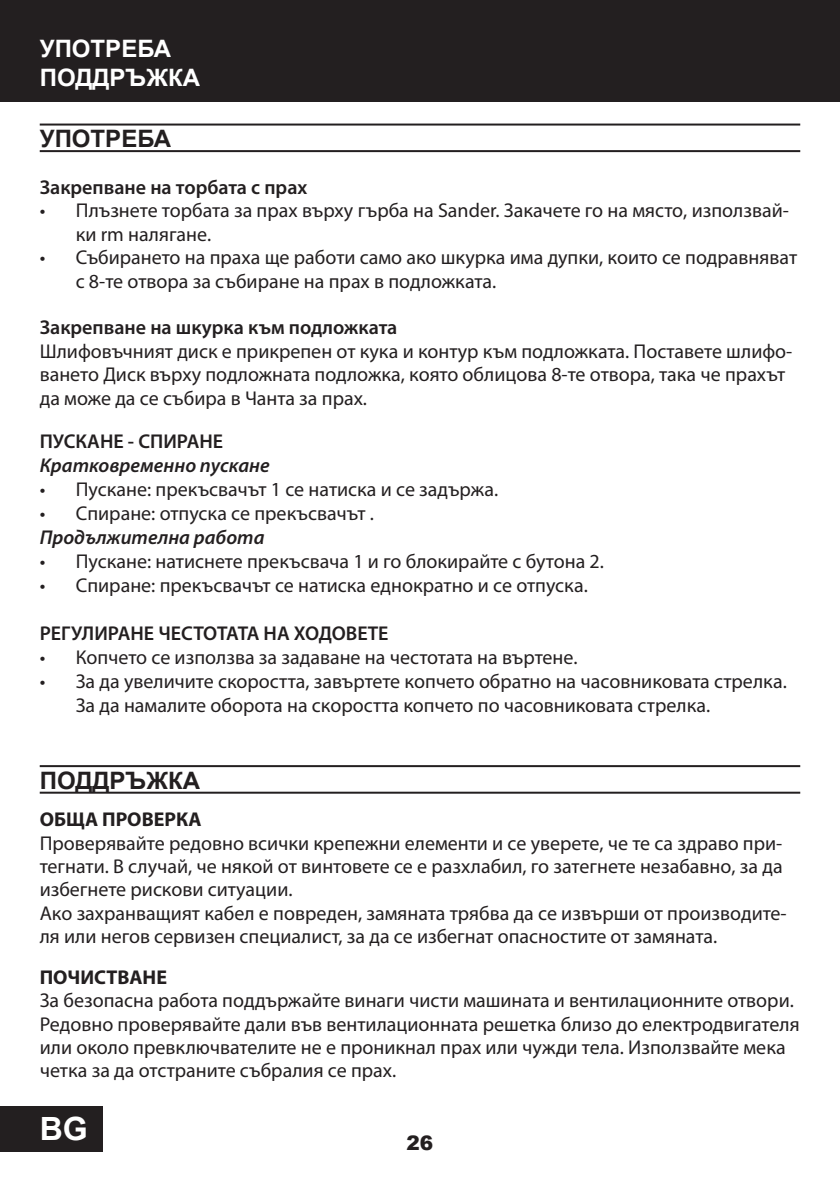
<style>
.page{position:relative;width:840px;height:1191px;background:#fff}
.page>*{position:absolute;margin:0;border:0;box-sizing:border-box;transform-origin:0 0}
.t1{font:700 32px "Arial";color:#fff}
.t2{font:700 24px/28.8px "Arial";color:#fff}
.t3{font:700 24px "Arial";color:#231f20}
.t4{font:20px/23.4px "Myriad Pro";color:#231f20}
.t5{font:600 20px "Myriad Pro";color:#231f20}
.t6{font:italic 600 20px "Myriad Pro";color:#231f20}
.t7{font:700 20px "Myriad Pro";color:#231f20}
.t8{font:900 20px "Arial";color:#231f20}
</style>
<div class="page">
<div style="left:0;top:1106px;width:102px;height:45px;background:#231f20"></div>
<div style="left:0;top:0;width:839px;height:102px;background:#231f20"></div>
<hr style="left:40px;top:124px;width:759px;height:2px;background:#231f20">
<hr style="left:40px;top:150px;width:759px;height:2px;background:#231f20">
<hr style="left:40px;top:765px;width:759px;height:2px;background:#231f20">
<hr style="left:40px;top:791px;width:759px;height:2px;background:#231f20">
<p class="t2" style="left:40px;top:35px;width:162px">УПОТРЕБА<br>ПОДДРЪЖКА</p>
<p class="t3" style="left:40px;top:122px;width:133px">УПОТРЕБА</p>
<p class="t5" style="left:40px;top:174px;width:269px">Закрепване на торбата с прах</p>
<p class="t4" style="left:76px;top:199px;width:714px;text-indent:-36px">• Плъзнете торбата за прах върху гърба на Sander. Закачете го на място, използвай&shy;ки rm налягане.</p>
<p class="t4" style="left:76px;top:245px;width:722px;text-indent:-36px">• Събирането на праха ще работи само ако шкурка има дупки, които се подравняват с 8-те отвора за събиране на прах в подложката.</p>
<p class="t5" style="left:40px;top:315px;width:359px">Закрепване на шкурка към подложката</p>
<p class="t4" style="left:40px;top:339px;width:753px">Шлифовъчният диск е прикрепен от кука и контур към подложката. Поставете шлифо&shy;ването Диск върху подложната подложка, която облицова 8-те отвора, така че прахът да може да се събира в Чанта за прах.</p>
<p class="t5" style="left:40px;top:429px;width:185px">ПУСКАНЕ - СПИРАНЕ</p>
<p class="t6" style="left:40px;top:453px;width:231px">Кратковременно пускане</p>
<p class="t4" style="left:40px;top:477px;width:459px">• Пускане: прекъсвачът 1 се натиска и се задържа.</p>
<p class="t4" style="left:40px;top:501px;width:335px">• Спиране: отпуска се прекъсвачът .</p>
<p class="t6" style="left:40px;top:525px;width:226px">Продължителна работа</p>
<p class="t4" style="left:40px;top:549px;width:565px">• Пускане: натиснете прекъсвача 1 и го блокирайте с бутона 2.</p>
<p class="t4" style="left:40px;top:573px;width:549px">• Спиране: прекъсвачът се натиска еднократно и се отпуска.</p>
<p class="t5" style="left:40px;top:621px;width:350px">РЕГУЛИРАНЕ ЧЕСТОТАТА НА ХОДОВЕТЕ</p>
<p class="t4" style="left:40px;top:645px;width:539px">• Копчето се използва за задаване на честотата на въртене.</p>
<p class="t4" style="left:76px;top:669px;width:712px;line-height:24px;text-indent:-36px">• За да увеличите скоростта, завъртете копчето обратно на часовниковата стрелка.<br>За да намалите оборота на скоростта копчето по часовниковата стрелка.</p>
<p class="t3" style="left:40px;top:763px;width:162px">ПОДДРЪЖКА</p>
<p class="t7" style="left:40px;top:806px;width:163px">ОБЩА ПРОВЕРКА</p>
<p class="t4" style="left:40px;top:831px;width:748px">Проверявайте редовно всички крепежни елементи и се уверете, че те са здраво при&shy;тегнати. В случай, че някой от винтовете се е разхлабил, го затегнете незабавно, за да избегнете рискови ситуации.<br>Ако захранващият кабел е повреден, замяната трябва да се извърши от производите&shy;ля или негов сервизен специалист, за да се избегнат опасностите от замяната.</p>
<p class="t7" style="left:40px;top:964px;width:129px">ПОЧИСТВАНЕ</p>
<p class="t4" style="left:40px;top:988px;width:761px">За безопасна работа поддържайте винаги чисти машината и вентилационните отвори.<br>Редовно проверявайте дали във вентилационната решетка близо до електродвигателя или около превключвателите не е проникнал прах или чужди тела. Използвайте мека четка за да отстраните събралия се прах.</p>
<h1 class="t1" style="left:40px;top:1106px;width:49px">BG</h1>
<p class="t8" style="left:406px;top:1128px;width:28px">26</p>
</div>
